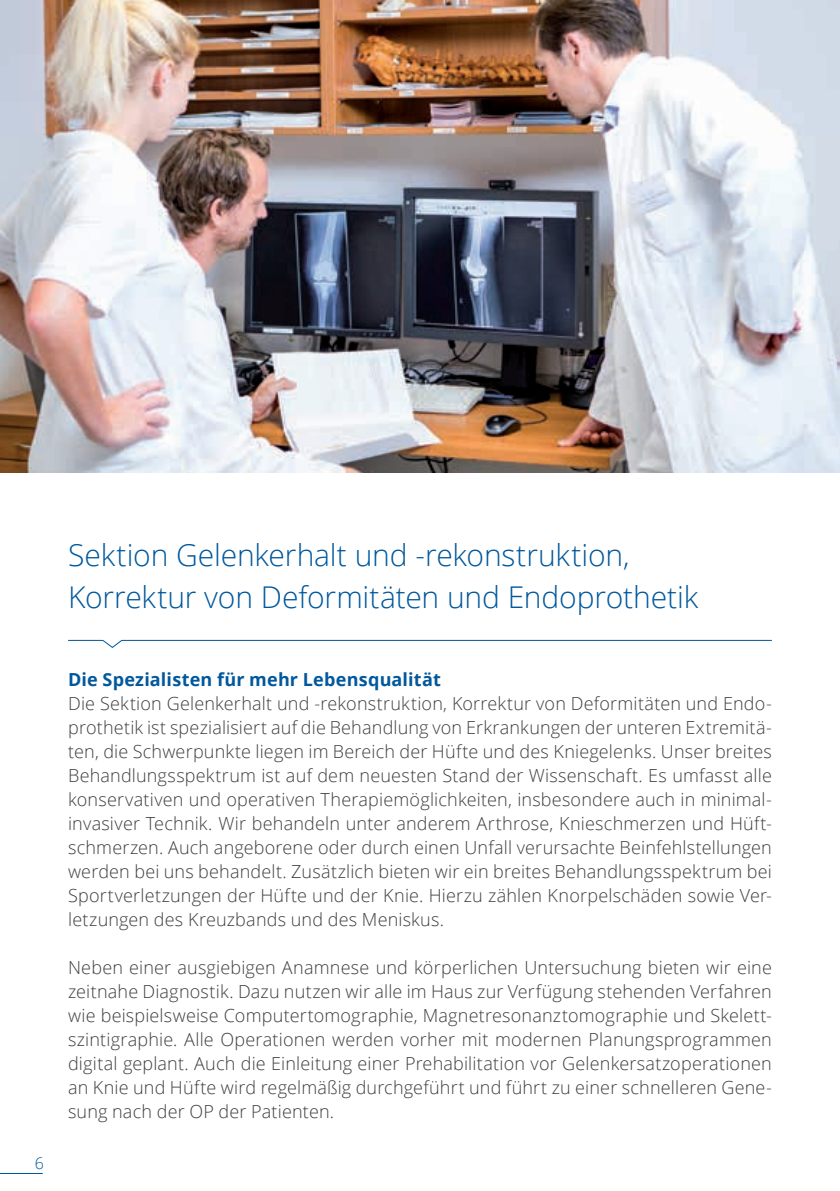
<style>
.page{position:relative;width:840px;height:1191px;background:#fff}
.page>*{position:absolute;margin:0;border:0;box-sizing:border-box;transform-origin:0 0}
.t1{font:300 30px/42px "Open Sans";letter-spacing:-.005em;color:#01589c}
.t2{font:300 18px/24px "Open Sans";letter-spacing:.01em;color:#3e3e3f;text-align:justify}
.t3{font:700 18px "Open Sans";letter-spacing:.01em;color:#01589c}
.t4{font:300 16px "Open Sans";color:#01589c}
</style>
<div class="page">
<hr style="left:0;top:1173px;width:43px;height:1px;background:#01589c">
<svg style="left:68px;top:639px;width:704px;height:9px"></svg>
<img style="left:0;top:0;width:839px;height:473px">
<p class="t4" style="left:35px;top:1152px;width:11px">6</p>
<h1 class="t1" style="left:68px;top:533px;width:631px">Sektion Gelenkerhalt und -rekonstruktion,<br>Korrektur von Deformitäten und Endoprothetik</h1>
<p class="t3" style="left:68px;top:667px;width:374px">Die Spezialisten für mehr Lebensqualität</p>
<p class="t2" style="left:68px;top:691px;width:705px">Die Sektion Gelenkerhalt und -rekonstruktion, Korrektur von Deformitäten und Endo&shy;prothetik ist spezialisiert auf die Behandlung von Erkrankungen der unteren Extremitä&shy;ten, die Schwerpunkte liegen im Bereich der Hüfte und des Kniegelenks. Unser breites Behandlungsspektrum ist auf dem neuesten Stand der Wissenschaft. Es umfasst alle konservativen und operativen Therapiemöglichkeiten, insbesondere auch in minimal&shy;invasiver Technik. Wir behandeln unter anderem Arthrose, Knieschmerzen und Hüft&shy;schmerzen. Auch angeborene oder durch einen Unfall verursachte Beinfehlstellungen werden bei uns behandelt. Zusätzlich bieten wir ein breites Behandlungsspektrum bei Sportverletzungen der Hüfte und der Knie. Hierzu zählen Knorpelschäden sowie Ver&shy;letzungen des Kreuzbands und des Meniskus.</p>
<p class="t2" style="left:68px;top:955px;width:705px">Neben einer ausgiebigen Anamnese und körperlichen Untersuchung bieten wir eine zeitnahe Diagnostik. Dazu nutzen wir alle im Haus zur Verfügung stehenden Verfahren wie beispielsweise Computertomographie, Magnetresonanztomographie und Skelett&shy;szintigraphie. Alle Operationen werden vorher mit modernen Planungsprogrammen digital geplant. Auch die Einleitung einer Prehabilitation vor Gelenkersatzoperationen an Knie und Hüfte wird regelmäßig durchgeführt und führt zu einer schnelleren Gene&shy;sung nach der OP der Patienten.</p>
</div>
